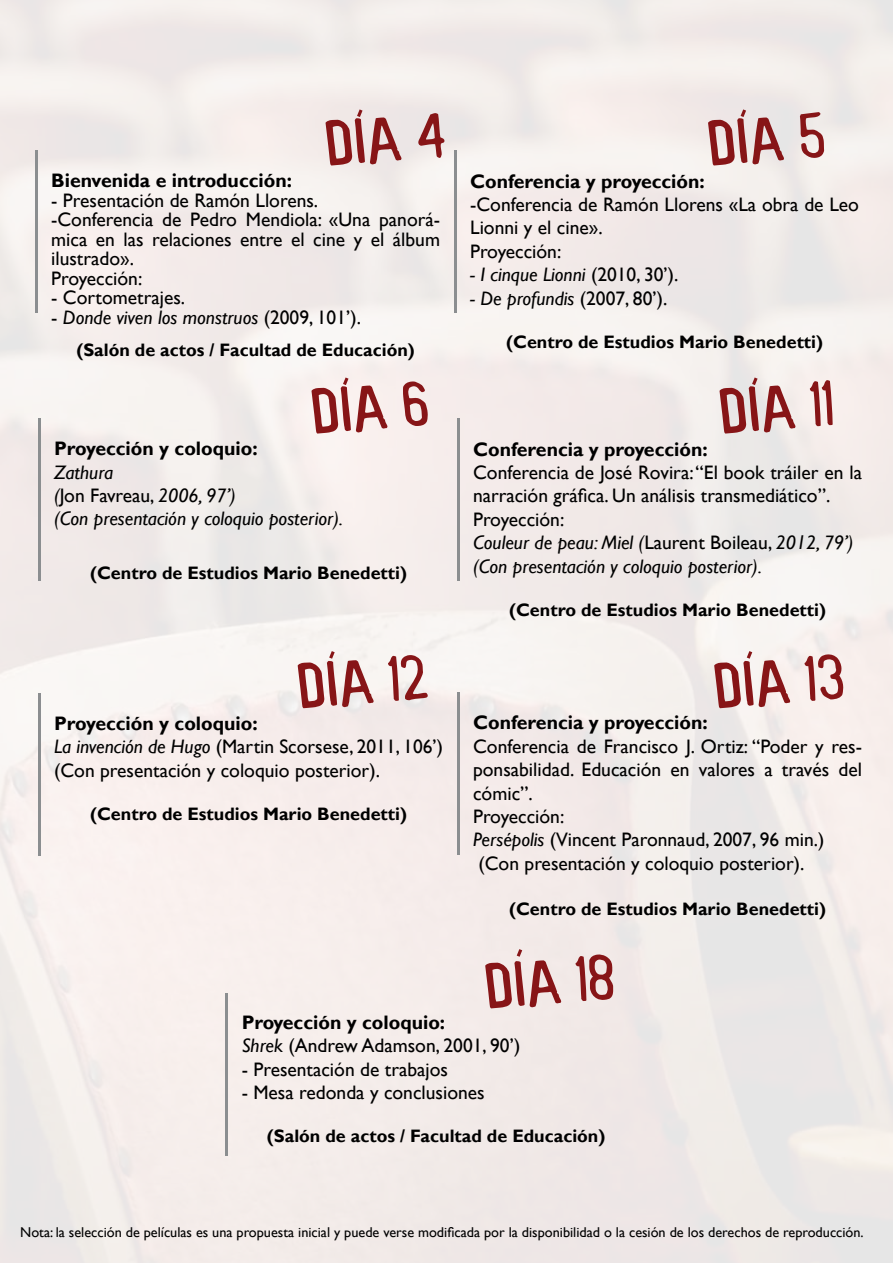
<style>
.page{position:relative;width:893px;height:1263px;background:#fff}
.page>*{position:absolute;margin:0;border:0;box-sizing:border-box;transform-origin:0 0}
.t1{font:60px "Keyboard Plaque";color:#871517}
.t2{font:19.5px/23.4px "Gill Sans";color:#000}
.t3{font:italic 19.5px/23.4px "Gill Sans";color:#000}
.t4{font:700 19.5px "Gill Sans";color:#000}
.t5{font:700 18px "Gill Sans";color:#000}
.t6{font:14.25px "Gill Sans";color:#000}
.s1{font-style:normal}
.s2{font-weight:700}
.s3{font-style:italic}
</style>
<div class="page">
<svg style="left:357px;top:109px;width:6px;height:8px"></svg>
<hr style="left:35px;top:151px;width:3px;height:162px;background:#8b8e90">
<svg style="left:741px;top:109px;width:5px;height:8px"></svg>
<hr style="left:454px;top:150px;width:3px;height:162px;background:#8b8e90">
<svg style="left:343px;top:377px;width:5px;height:8px"></svg>
<hr style="left:38px;top:419px;width:3px;height:162px;background:#8b8e90">
<svg style="left:752px;top:377px;width:6px;height:8px"></svg>
<hr style="left:457px;top:418px;width:3px;height:162px;background:#8b8e90">
<svg style="left:329px;top:651px;width:6px;height:8px"></svg>
<hr style="left:38px;top:693px;width:3px;height:162px;background:#8b8e90">
<svg style="left:747px;top:651px;width:5px;height:8px"></svg>
<hr style="left:457px;top:693px;width:3px;height:162px;background:#8b8e90">
<svg style="left:517px;top:949px;width:5px;height:8px"></svg>
<hr style="left:225px;top:993px;width:3px;height:162px;background:#8b8e90">
<h1 class="t1" style="left:321px;top:112px;width:124px;rotate:-5deg">dia 4</h1>
<p class="t4" style="left:51px;top:169px;width:242px">Bienvenida e introducción:</p>
<p class="t2" style="left:51px;top:191px;width:390px;line-height:19.5px">- Presentación de Ramón Llorens.<br>-Conferencia de Pedro Mendiola: «Una panorá&shy;mica en las relaciones entre el cine y el álbum ilustrado».<br>Proyección:</p>
<p class="t2" style="left:51px;top:286px;width:135px">- Cortometrajes.</p>
<p class="t3" style="left:51px;top:306px;width:311px"><span class="s1">-</span> Donde viven los monstruos <span class="s1">(2009, 101’).</span></p>
<p class="t5" style="left:76px;top:339px;width:340px">(Salón de actos / Facultad de Educación)</p>
<h1 class="t1" style="left:307px;top:380px;width:120px;rotate:-5deg">dia 6</h1>
<p class="t4" style="left:54px;top:437px;width:205px">Proyección y coloquio:</p>
<p class="t3" style="left:54px;top:461px;width:290px">Zathura<br>(<span class="s1">Jon Favreau,</span> 2006, 97’)<br>(Con presentación y coloquio posterior).</p>
<p class="t5" style="left:90px;top:562px;width:318px">(Centro de Estudios Mario Benedetti)</p>
<h1 class="t1" style="left:293px;top:655px;width:134px;rotate:-5deg">dia 12</h1>
<p class="t2" style="left:54px;top:712px;width:390px"><span class="s2">Proyección y coloquio:<br></span><span class="s3">La invención de Hugo</span> (Martin Scorsese, 2011, 106’) (Con presentación y coloquio posterior).</p>
<p class="t5" style="left:90px;top:803px;width:318px">(Centro de Estudios Mario Benedetti)</p>
<h1 class="t1" style="left:704px;top:112px;width:120px;rotate:-5deg">dia 5</h1>
<p class="t4" style="left:470px;top:169px;width:236px">Conferencia y proyección:</p>
<p class="t2" style="left:470px;top:193px;width:390px">-Conferencia de Ramón Llorens «La obra de Leo<br>Lionni y el cine».<br>Proyección:</p>
<p class="t3" style="left:470px;top:263px;width:210px">- I cinque Lionni <span class="s1">(2010, 30’).</span></p>
<p class="t3" style="left:470px;top:287px;width:199px">- De profundis <span class="s1">(2007, 80’).</span></p>
<p class="t5" style="left:506px;top:331px;width:318px">(Centro de Estudios Mario Benedetti)</p>
<h1 class="t1" style="left:715px;top:380px;width:118px;rotate:-5deg">dia 11</h1>
<p class="t4" style="left:473px;top:437px;width:236px">Conferencia y proyección:</p>
<p class="t2" style="left:473px;top:461px;width:390px">Conferencia de José Rovira: “El book tráiler en la narración gráfica. Un análisis transmediático”.<br>Proyección:<br><span class="s3">Couleur de peau: Miel (</span>Laurent Boileau, <span class="s3">2012, 79’) (Con presentación y coloquio posterior).</span></p>
<p class="t5" style="left:509px;top:599px;width:318px">(Centro de Estudios Mario Benedetti)</p>
<h1 class="t1" style="left:710px;top:655px;width:134px;rotate:-5deg">dia 13</h1>
<p class="t4" style="left:473px;top:711px;width:236px">Conferencia y proyección:</p>
<p class="t2" style="left:473px;top:735px;width:390px">Conferencia de Francisco J. Ortiz: “Poder y res&shy;ponsabilidad. Educación en valores a través del cómic”.<br>Proyección:<br><span class="s3">Persépolis</span> (Vincent Paronnaud, 2007, 96 min.) (Con presentación y coloquio posterior).</p>
<p class="t5" style="left:509px;top:898px;width:318px">(Centro de Estudios Mario Benedetti)</p>
<h1 class="t1" style="left:481px;top:955px;width:134px;rotate:-5deg">dia 18</h1>
<p class="t2" style="left:242px;top:1011px;width:280px"><span class="s2">Proyección y coloquio:<br></span><span class="s3">Shrek</span> (Andrew Adamson, 2001, 90’)</p>
<p class="t2" style="left:242px;top:1058px;width:208px">- Presentación de trabajos</p>
<p class="t2" style="left:242px;top:1081px;width:245px">- Mesa redonda y conclusiones</p>
<p class="t5" style="left:267px;top:1125px;width:340px">(Salón de actos / Facultad de Educación)</p>
<p class="t6" style="left:20px;top:1223px;width:845px">Nota: la selección de películas es una propuesta inicial y puede verse modificada por la disponibilidad o la cesión de los derechos de reproducción.</p>
</div>
